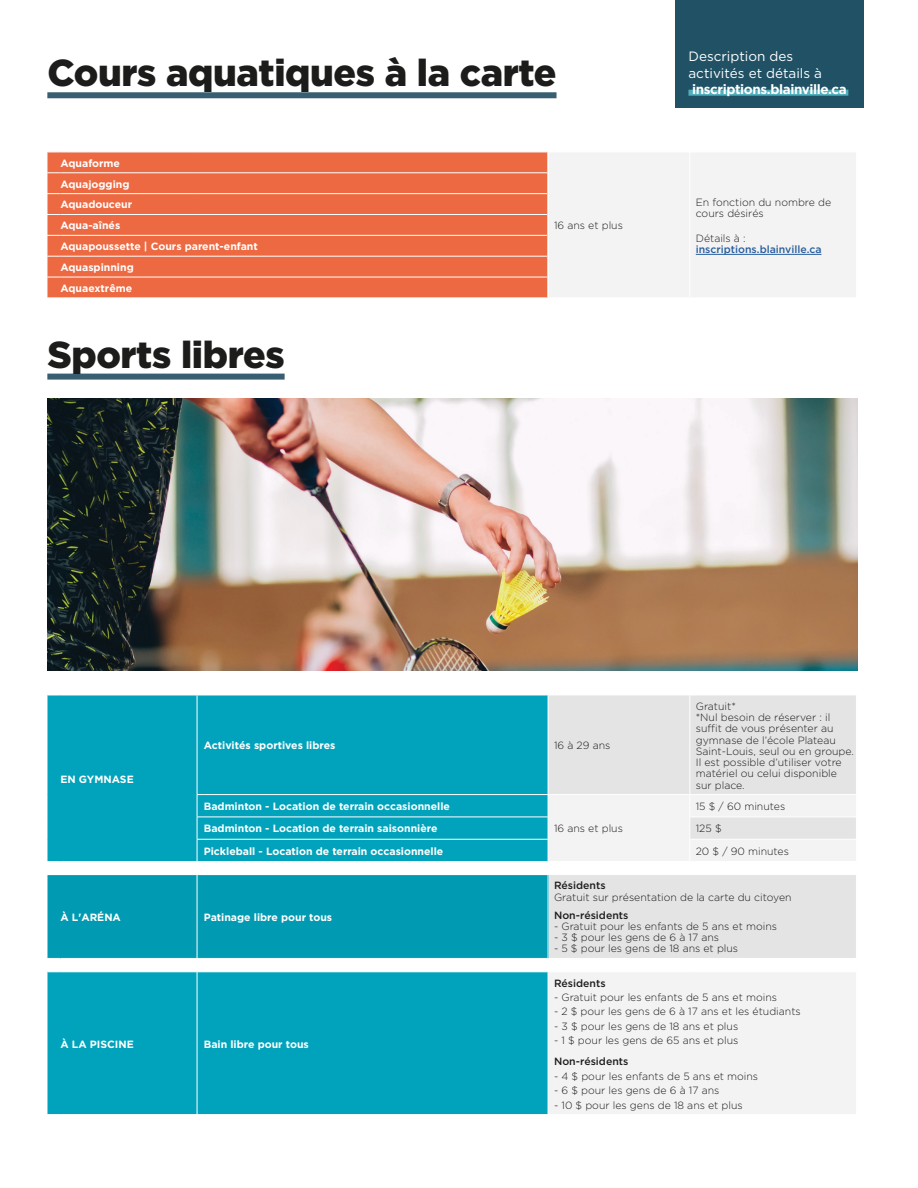
<style>
.page{position:relative;width:918px;height:1188px;background:#fff}
.page>*{position:absolute;margin:0;border:0;box-sizing:border-box;transform-origin:0 0}
.titres-catégories{font:900 37.5px "Gotham HTF";letter-spacing:-.01em;color:#1c1c1b}
.texte_courant{font:13.5px/16.5px "Gotham HTF";color:#fff}
.Prix{font:300 10.5px/11.2px "Gotham HTF";color:#1c1c1b}
.Nom_Activités{font:700 10.5px "Gotham HTF";color:#fff}
.Prix-2{font:500 10.5px "Gotham HTF";color:#1c1c1b}
.Prix-3{font:500 10.5px "Gotham HTF";color:#265c9d}
.s1{font-weight:700}
</style>
<div class="page">
<div style="left:60px;top:153px;width:487px;height:145px;background:#ed6941"></div>
<svg style="left:548px;top:153px;width:308px;height:961px;fill:#f3f3f3"></svg>
<svg style="left:48px;top:696px;width:149px;height:418px;background:#12a9bf"></svg>
<svg style="left:198px;top:696px;width:350px;height:418px;background:#13aac0"></svg>
<svg style="left:548px;top:696px;width:308px;height:262px;fill:#e4e4e4"></svg>
<div style="left:47px;top:875px;width:150px;height:83px;background:#009bb2"></div>
<div style="left:197px;top:875px;width:351px;height:83px;background:#009bb2"></div>
<svg style="left:47px;top:1114px;width:13px;height:1px"></svg>
<hr style="left:60px;top:172px;width:137px;height:1px;background:#fff">
<hr style="left:197px;top:172px;width:350px;height:1px;background:#fff">
<hr style="left:60px;top:193px;width:137px;height:1px;background:#fff">
<hr style="left:197px;top:193px;width:350px;height:1px;background:#fff">
<hr style="left:60px;top:214px;width:137px;height:1px;background:#fff">
<hr style="left:197px;top:214px;width:350px;height:1px;background:#fff">
<hr style="left:60px;top:235px;width:137px;height:1px;background:#fff">
<hr style="left:197px;top:235px;width:350px;height:1px;background:#fff">
<hr style="left:60px;top:256px;width:137px;height:1px;background:#fff">
<hr style="left:197px;top:256px;width:350px;height:1px;background:#fff">
<hr style="left:60px;top:277px;width:137px;height:1px;background:#fff">
<hr style="left:197px;top:277px;width:350px;height:1px;background:#fff">
<svg style="left:689px;top:153px;width:1px;height:145px"></svg>
<svg style="left:48px;top:695px;width:12px;height:1px"></svg>
<hr style="left:548px;top:695px;width:142px;height:1px;background:#fff">
<hr style="left:548px;top:695px;width:1px;height:99px;background:#fff">
<hr style="left:690px;top:695px;width:167px;height:1px;background:#fff">
<hr style="left:689px;top:695px;width:1px;height:99px;background:#fff">
<hr style="left:197px;top:794px;width:351px;height:1px;background:#fff">
<hr style="left:548px;top:794px;width:142px;height:1px;background:#fff">
<hr style="left:690px;top:794px;width:167px;height:1px;background:#fff">
<hr style="left:197px;top:817px;width:351px;height:1px;background:#fff">
<hr style="left:689px;top:817px;width:168px;height:1px;background:#fff">
<hr style="left:197px;top:839px;width:351px;height:1px;background:#fff">
<svg style="left:197px;top:795px;width:1px;height:66px"></svg>
<svg style="left:548px;top:795px;width:1px;height:66px"></svg>
<hr style="left:689px;top:839px;width:168px;height:1px;background:#fff">
<svg style="left:689px;top:795px;width:1px;height:66px"></svg>
<hr style="left:60px;top:861px;width:137px;height:1px;background:#fff">
<hr style="left:197px;top:861px;width:351px;height:1px;background:#fff">
<hr style="left:548px;top:861px;width:142px;height:1px;background:#fff">
<hr style="left:690px;top:861px;width:167px;height:1px;background:#fff">
<svg style="left:47px;top:795px;width:13px;height:80px"></svg>
<hr style="left:47px;top:875px;width:1px;height:83px;background:#fff">
<hr style="left:60px;top:874px;width:137px;height:1px;background:#fff">
<hr style="left:548px;top:874px;width:142px;height:1px;background:#fff">
<hr style="left:690px;top:874px;width:167px;height:1px;background:#fff">
<hr style="left:548px;top:298px;width:142px;height:1px;background:#fff">
<hr style="left:690px;top:298px;width:167px;height:1px;background:#fff">
<hr style="left:60px;top:958px;width:137px;height:1px;background:#fff">
<hr style="left:548px;top:958px;width:142px;height:1px;background:#fff">
<hr style="left:690px;top:958px;width:167px;height:1px;background:#fff">
<svg style="left:47px;top:958px;width:13px;height:14px"></svg>
<hr style="left:60px;top:971px;width:137px;height:1px;background:#fff">
<hr style="left:197px;top:971px;width:351px;height:1px;background:#fff">
<hr style="left:548px;top:971px;width:142px;height:1px;background:#fff">
<hr style="left:548px;top:972px;width:1px;height:142px;background:#fff">
<hr style="left:690px;top:971px;width:167px;height:1px;background:#fff">
<hr style="left:197px;top:874px;width:351px;height:1px;background:#fff">
<hr style="left:197px;top:875px;width:1px;height:83px;background:#fff">
<hr style="left:548px;top:875px;width:1px;height:83px;background:#fff">
<hr style="left:197px;top:958px;width:351px;height:1px;background:#fff">
<svg style="left:47px;top:152px;width:13px;height:146px;background:#ee7550"></svg>
<hr style="left:547px;top:152px;width:2px;height:21px;background:#fff">
<hr style="left:547px;top:173px;width:2px;height:21px;background:#fff">
<hr style="left:547px;top:194px;width:2px;height:20px;background:#fff">
<hr style="left:547px;top:214px;width:2px;height:21px;background:#fff">
<hr style="left:547px;top:235px;width:2px;height:21px;background:#fff">
<hr style="left:547px;top:256px;width:2px;height:21px;background:#fff">
<hr style="left:547px;top:277px;width:2px;height:21px;background:#fff">
<div style="left:47px;top:92px;width:510px;height:6px;background:#375e71"></div>
<hr style="left:696px;top:254px;width:125px;height:1px;background:#265c9d">
<div style="left:41px;top:329px;width:809px;height:51px;background:#fff"></div>
<div style="left:47px;top:374px;width:238px;height:6px;background:#375e71"></div>
<img style="left:47px;top:398px;width:810px;height:272px">
<div style="left:675px;top:0;width:189px;height:108px;background:#205164"></div>
<div style="left:688px;top:90px;width:160px;height:6px;background:#51b0bd"></div>
<p class="titres-catégories" style="left:47px;top:51px;width:511px">Cours aquatiques à la carte</p>
<p class="Nom_Activités" style="left:60px;top:157px;width:61px">Aquaforme</p>
<p class="Nom_Activités" style="left:60px;top:178px;width:70px">Aquajogging</p>
<p class="Nom_Activités" style="left:60px;top:199px;width:73px">Aquadouceur</p>
<p class="Nom_Activités" style="left:60px;top:220px;width:61px">Aqua-aînés</p>
<p class="Nom_Activités" style="left:60px;top:240px;width:199px">Aquapoussette | Cours parent-enfant</p>
<p class="Nom_Activités" style="left:60px;top:261px;width:75px">Aquaspinning</p>
<p class="Nom_Activités" style="left:60px;top:282px;width:73px">Aquaextrême</p>
<p class="titres-catégories" style="left:47px;top:333px;width:239px">Sports libres</p>
<p class="Prix" style="left:554px;top:220px;width:70px">16 ans et plus</p>
<p class="texte_courant" style="left:688px;top:48px;width:160px">Description des activités et détails à <span class="s1">inscriptions.blainville.ca</span></p>
<p class="Prix" style="left:696px;top:196px;width:137px">En fonction du nombre de cours désirés</p>
<p class="Prix" style="left:696px;top:232px;width:51px">Détails à :</p>
<p class="Prix-3" style="left:696px;top:243px;width:127px">inscriptions.blainville.ca</p>
<p class="Nom_Activités" style="left:60px;top:773px;width:75px">EN GYMNASE</p>
<p class="Nom_Activités" style="left:204px;top:739px;width:133px">Activités sportives libres</p>
<p class="Prix" style="left:554px;top:740px;width:58px">16 à 29 ans</p>
<p class="Nom_Activités" style="left:204px;top:800px;width:248px">Badminton - Location de terrain occasionnelle</p>
<p class="Prix" style="left:696px;top:700px;width:42px">Gratuit*</p>
<p class="Prix" style="left:696px;top:712px;width:160px">*Nul besoin de réserver : il suffit de vous présenter au gymnase de l’école Plateau<br>Saint-Louis, seul ou en groupe.<br>Il est possible d’utiliser votre matériel ou celui disponible sur place.</p>
<p class="Prix" style="left:696px;top:801px;width:91px">15 $ / 60 minutes</p>
<p class="Nom_Activités" style="left:204px;top:823px;width:235px">Badminton - Location de terrain saisonnière</p>
<p class="Prix" style="left:696px;top:823px;width:27px">125 $</p>
<p class="Nom_Activités" style="left:204px;top:845px;width:241px">Pickleball - Location de terrain occasionnelle</p>
<p class="Prix" style="left:696px;top:845px;width:95px">20 $ / 90 minutes</p>
<p class="Prix" style="left:554px;top:823px;width:70px">16 ans et plus</p>
<p class="Nom_Activités" style="left:60px;top:911px;width:62px">À L'ARÉNA</p>
<p class="Nom_Activités" style="left:204px;top:911px;width:130px">Patinage libre pour tous</p>
<p class="Nom_Activités" style="left:60px;top:1038px;width:75px">À LA PISCINE</p>
<p class="Nom_Activités" style="left:204px;top:1038px;width:107px">Bain libre pour tous</p>
<p class="Prix-2" style="left:554px;top:880px;width:53px">Résidents</p>
<p class="Prix" style="left:554px;top:891px;width:239px">Gratuit sur présentation de la carte du citoyen</p>
<p class="Prix-2" style="left:554px;top:909px;width:76px">Non-résidents</p>
<p class="Prix" style="left:554px;top:920px;width:224px">- Gratuit pour les enfants de 5 ans et moins</p>
<p class="Prix" style="left:554px;top:932px;width:166px">- 3 $ pour les gens de 6 à 17 ans</p>
<p class="Prix" style="left:554px;top:943px;width:186px">- 5 $ pour les gens de 18 ans et plus</p>
<p class="Prix-2" style="left:554px;top:977px;width:53px">Résidents</p>
<p class="Prix" style="left:554px;top:992px;width:224px">- Gratuit pour les enfants de 5 ans et moins</p>
<p class="Prix" style="left:554px;top:1006px;width:248px">- 2 $ pour les gens de 6 à 17 ans et les étudiants</p>
<p class="Prix" style="left:554px;top:1020px;width:186px">- 3 $ pour les gens de 18 ans et plus</p>
<p class="Prix" style="left:554px;top:1035px;width:186px">- 1 $ pour les gens de 65 ans et plus</p>
<p class="Prix-2" style="left:554px;top:1056px;width:76px">Non-résidents</p>
<p class="Prix" style="left:554px;top:1070px;width:206px">- 4 $ pour les enfants de 5 ans et moins</p>
<p class="Prix" style="left:554px;top:1085px;width:167px">- 6 $ pour les gens de 6 à 17 ans</p>
<p class="Prix" style="left:554px;top:1099px;width:190px">- 10 $ pour les gens de 18 ans et plus</p>
</div>
